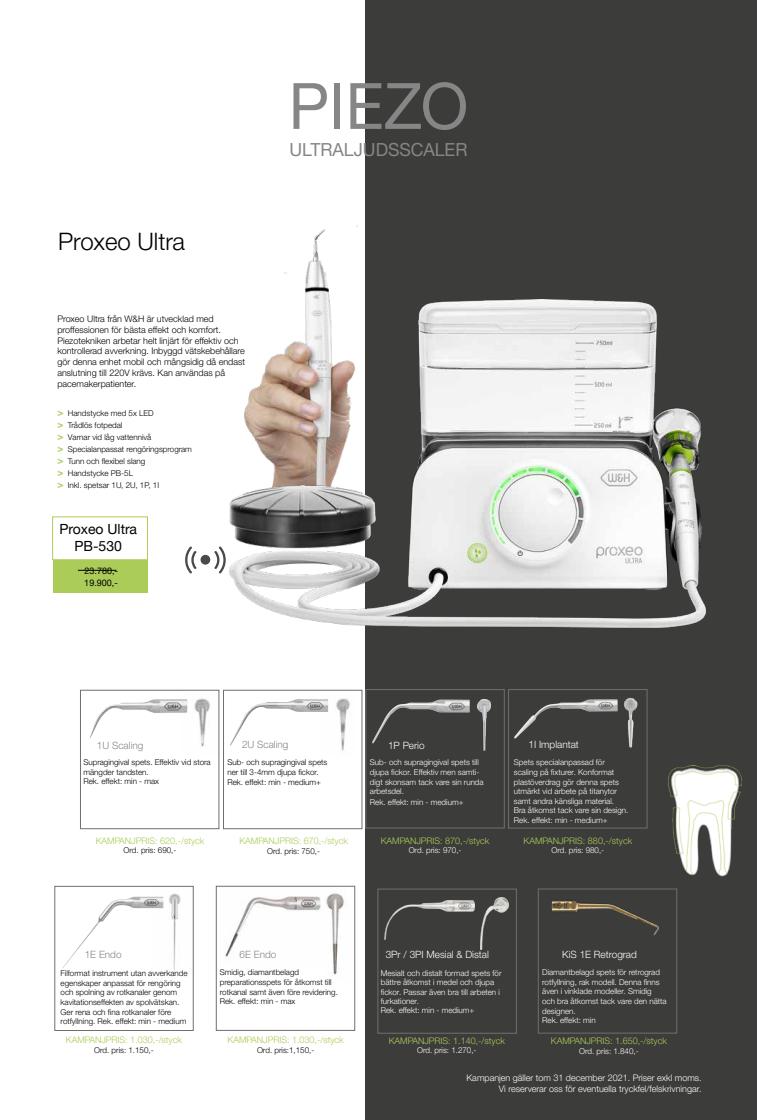
<style>
.page{position:relative;width:757px;height:1120px;background:#fff}
.page>*{position:absolute;margin:0;border:0;box-sizing:border-box;transform-origin:0 0}
.t1{font:64px "Helvetica Neue World 55 Roman";color:#878686}
.t2{font:24px "Helvetica Neue World 45 Lt";color:#000}
.t3{font:18px "Helvetica Neue World 55 Roman";color:#878686}
.t4{font:14px/16.8px "Helvetica Neue World 55 Roman";color:#000;text-align:center}
.t5{font:10px "Helvetica Neue World 45 Lt";color:#fff}
.t6{font:10px "Helvetica Neue World 45 Lt";color:#878686}
.t7{font:9px/10.8px "Helvetica Neue World 45 Lt";color:#000}
.t8{font:9px "Helvetica Neue World 45 Lt";color:#abcc58}
.t9{font:9px/10.8px "Helvetica Neue World 45 Lt";color:#fff;text-align:right}
.t10{font:9px/12.1px "Helvetica Neue World 55 Roman";color:#000}
.t11{font:8px/9.6px "Helvetica Neue World 45 Lt";color:#000}
.t12{font:8px/9.6px "Helvetica Neue World 45 Lt";color:#fff}
.s1{font-family:"Helvetica Neue World 75";font-weight:700;font-size:10px;color:#abcc58}
</style>
<div class="page">
<div style="left:366px;top:0;width:391px;height:1120px;background:#3c3c3b"></div>
<img style="left:182px;top:689px;width:38px;height:66px">
<img style="left:215px;top:885px;width:110px;height:80px">
<img style="left:328px;top:698px;width:22px;height:53px">
<div style="left:201px;top:555px;width:9px;height:9px;background:#4a4a49;border-radius:50%"></div>
<svg style="left:185px;top:546px;width:11px;height:27px"></svg>
<svg style="left:214px;top:546px;width:12px;height:27px"></svg>
<div style="left:80px;top:690px;width:139px;height:139px;border:1px solid #706f6f"></div>
<img style="left:89px;top:699px;width:99px;height:40px">
<div style="left:223px;top:690px;width:139px;height:139px;border:1px solid #706f6f"></div>
<div style="left:508px;top:689px;width:139px;height:139px;border:1px solid #706f6f"></div>
<div style="left:366px;top:689px;width:138px;height:139px;border:1px solid #706f6f"></div>
<img style="left:230px;top:699px;width:98px;height:47px">
<img style="left:372px;top:699px;width:98px;height:45px">
<img style="left:514px;top:699px;width:100px;height:39px">
<div style="left:378px;top:889px;width:138px;height:144px;border:1px solid #706f6f"></div>
<img style="left:151px;top:885px;width:43px;height:94px">
<img style="left:62px;top:896px;width:101px;height:73px">
<img style="left:325px;top:885px;width:27px;height:90px">
<div style="left:216px;top:886px;width:139px;height:144px;border:1px solid #706f6f"></div>
<div style="left:538px;top:888px;width:139px;height:145px;border:1px solid #706f6f"></div>
<div style="left:53px;top:517px;width:95px;height:43px;background:#fff;border:1px solid #abcc58"></div>
<div style="left:53px;top:560px;width:95px;height:32px;background:#abcc58"></div>
<img style="left:669px;top:766px;width:72px;height:111px">
<img style="left:284px;top:225px;width:74px;height:74px">
<img style="left:230px;top:299px;width:475px;height:329px">
<img style="left:477px;top:699px;width:14px;height:51px">
<img style="left:614px;top:691px;width:33px;height:63px">
<img style="left:480px;top:898px;width:28px;height:52px">
<img style="left:385px;top:901px;width:90px;height:39px">
<img style="left:551px;top:900px;width:108px;height:35px">
<hr style="left:78px;top:570px;width:38px;height:1px;background:#000">
<h1 class="t1" style="left:289px;top:69px;width:181px">PIEZO</h1>
<h2 class="t2" style="left:58px;top:227px;width:128px">Proxeo Ultra</h2>
<p class="t7" style="left:57px;top:313px;width:189px">Proxeo Ultra från W&amp;H är utvecklad med proffessionen för bästa effekt och komfort.<br>Piezotekniken arbetar helt linjärt för effektiv och kontrollerad avverkning. Inbyggd vätskebehållare gör denna enhet mobil och mångsidig då endast anslutning till 220V krävs. Kan användas på pacemakerpatienter.</p>
<p class="t11" style="left:57px;top:407px;width:136px;line-height:12px"><span class="s1">&gt;</span> Handstycke med 5x LED<br><span class="s1">&gt;</span> Trådlös fotpedal<br><span class="s1">&gt;</span> Varnar vid låg vattennivå<br><span class="s1">&gt;</span> Specialanpassat rengöringsprogram <span class="s1">&gt;</span> Tunn och flexibel slang<br><span class="s1">&gt;</span> Handstycke PB-5L<br><span class="s1">&gt;</span> Inkl. spetsar 1U, 2U, 1P, 1I</p>
<h3 class="t4" style="left:59px;top:521px;width:79px">Proxeo Ultra<br>PB-530</h3>
<p class="t10" style="left:84px;top:564px;width:35px">23.780,-<br>19.900,-</p>
<h3 class="t3" style="left:289px;top:140px;width:179px">ULTRALJUDSSCALER</h3>
<p class="t6" style="left:97px;top:739px;width:48px">1U Scaling</p>
<p class="t6" style="left:242px;top:739px;width:48px">2U Scaling</p>
<p class="t5" style="left:388px;top:740px;width:38px">1P Perio</p>
<p class="t5" style="left:528px;top:739px;width:52px">1I Implantat</p>
<p class="t11" style="left:83px;top:757px;width:129px">Supragingival spets. Effektiv vid stora mängder tandsten.<br>Rek. effekt: min - max</p>
<p class="t11" style="left:227px;top:758px;width:101px">Sub- och supragingival spets ner till 3-4mm djupa fickor.<br>Rek. effekt: min - medium+</p>
<p class="t12" style="left:514px;top:758px;width:116px">Spets specialanpassad för scaling på fixturer. Konformat plastöverdrag gör denna spets utmärkt vid arbete på titanytor samt andra känsliga material.<br>Bra åtkomst tack vare sin design.<br>Rek. effekt: min - medium+</p>
<p class="t12" style="left:370px;top:758px;width:115px">Sub- och supragingival spets till djupa fickor. Effektiv men samti&shy;digt skonsam tack vare sin runda arbetsdel.</p>
<p class="t12" style="left:370px;top:797px;width:95px">Rek. effekt: min - medium+</p>
<p class="t8" style="left:96px;top:835px;width:110px">KAMPANJPRIS: 620,-/styck</p>
<p class="t11" style="left:124px;top:846px;width:54px">Ord. pris: 690,-</p>
<p class="t8" style="left:239px;top:836px;width:110px">KAMPANJPRIS: 670,-/styck</p>
<p class="t11" style="left:267px;top:846px;width:54px">Ord. pris: 750,-</p>
<p class="t8" style="left:381px;top:835px;width:110px">KAMPANJPRIS: 870,-/styck</p>
<p class="t12" style="left:409px;top:846px;width:54px">Ord. pris: 970,-</p>
<p class="t8" style="left:523px;top:835px;width:110px">KAMPANJPRIS: 880,-/styck</p>
<p class="t12" style="left:551px;top:846px;width:54px">Ord. pris: 980,-</p>
<p class="t6" style="left:85px;top:948px;width:38px">1E Endo</p>
<p class="t6" style="left:239px;top:948px;width:38px">6E Endo</p>
<p class="t5" style="left:386px;top:948px;width:105px">3Pr / 3PI Mesial &amp; Distal</p>
<p class="t5" style="left:562px;top:948px;width:76px">KiS 1E Retrograd</p>
<p class="t11" style="left:61px;top:968px;width:129px">Filformat instrument utan avverkande egenskaper anpassat för rengöring och spolning av rotkanaler genom kavitationseffekten av spolvätskan.<br>Ger rena och fina rotkanaler före rotfyllning. Rek. effekt: min - medium</p>
<p class="t11" style="left:220px;top:968px;width:120px">Smidig, diamantbelagd preparationsspets för åtkomst till rotkanal samt även före revidering.<br>Rek. effekt: min - max</p>
<p class="t12" style="left:381px;top:968px;width:122px">Mesialt och distalt formad spets för bättre åtkomst i medel och djupa fickor. Passar även bra till arbeten i furkationer.<br>Rek. effekt: min - medium+</p>
<p class="t12" style="left:542px;top:967px;width:126px">Diamantbelagd spets för retrograd rotfyllning, rak modell. Denna finns även i vinklade modeller. Smidig<br>och bra åtkomst tack vare den nätta designen.<br>Rek. effekt: min</p>
<p class="t8" style="left:66px;top:1035px;width:118px">KAMPANJPRIS: 1.030,-/styck</p>
<p class="t11" style="left:94px;top:1045px;width:61px">Ord. pris: 1.150,-</p>
<p class="t8" style="left:228px;top:1035px;width:118px">KAMPANJPRIS: 1.030,-/styck</p>
<p class="t11" style="left:257px;top:1045px;width:59px">Ord. pris:1,150,-</p>
<p class="t8" style="left:389px;top:1035px;width:118px">KAMPANJPRIS: 1.140,-/styck</p>
<p class="t12" style="left:417px;top:1046px;width:61px">Ord. pris: 1.270,-</p>
<p class="t8" style="left:551px;top:1035px;width:118px">KAMPANJPRIS: 1.650,-/styck</p>
<p class="t12" style="left:579px;top:1046px;width:61px">Ord. pris: 1.840,-</p>
<p class="t9" style="left:466px;top:1072px;width:237px">Kampanjen gäller tom 31 december 2021. Priser exkl moms.<br>Vi reserverar oss för eventuella tryckfel/felskrivningar.</p>
</div>
